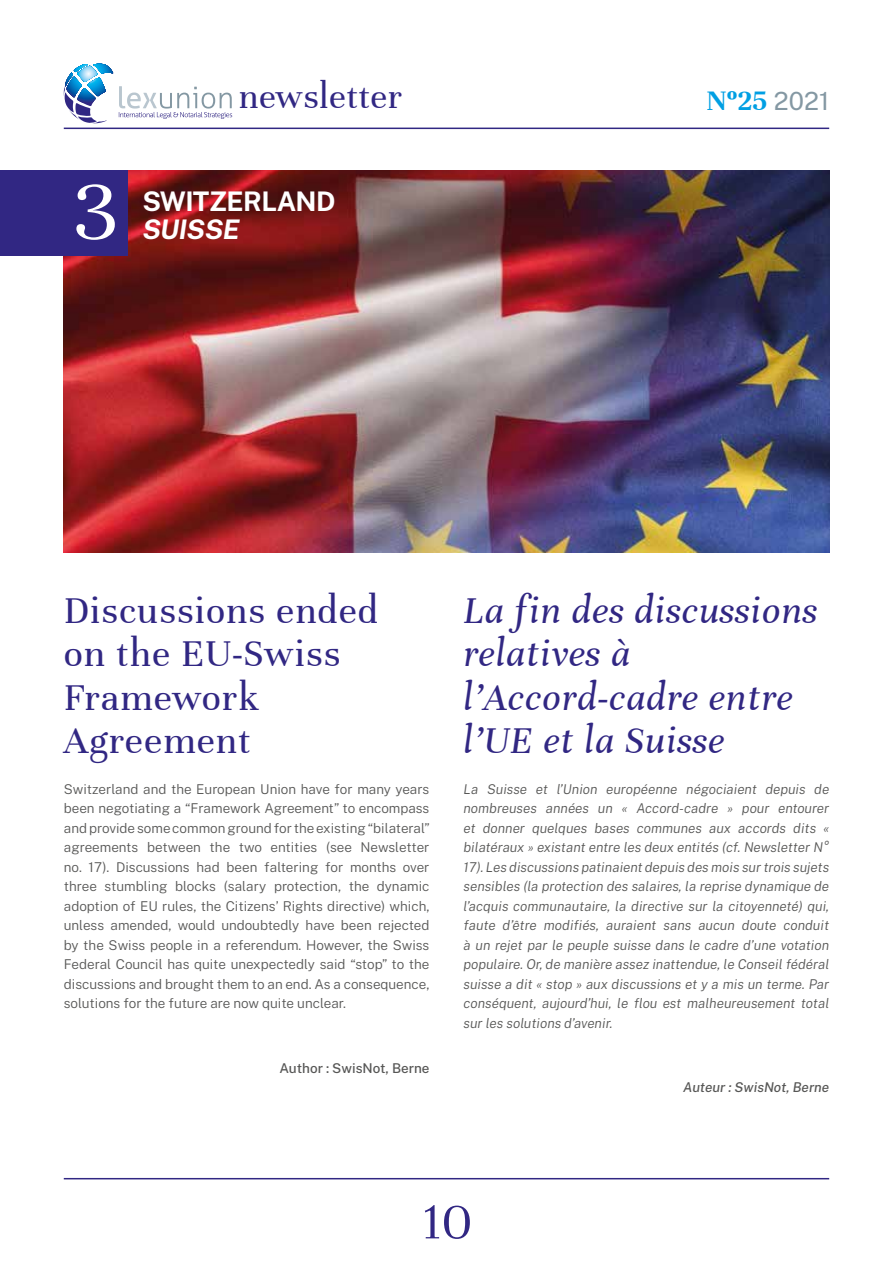
<style>
.page{position:relative;width:893px;height:1263px;background:#fff}
.page>*{position:absolute;margin:0;border:0;box-sizing:border-box;transform-origin:0 0}
.t1{font:90px "Unna";color:#fff}
.t2{font:54px "Unna";color:#312783}
.t3{font:italic 40.5px/43.5px "Unna";letter-spacing:.025em;color:#312783}
.t4{font:40.5px/43.5px "Unna";letter-spacing:.025em;color:#312783}
.t5{font:37.5px "Unna";letter-spacing:.01em;color:#312783}
.t6{font:700 30.3px "Unna";color:#009fe3}
.t7{font:100 27px "Public Sans";letter-spacing:-.025em;color:#fff}
.t8{font:italic 100 27px "Public Sans";letter-spacing:-.025em;color:#fff}
.t9{font:italic 100 13.5px/19.5px "Public Sans";color:#575756;text-align:justify}
.t10{font:100 13.5px/19.5px "Public Sans";color:#575756;text-align:justify}
.t11{font:100 13.5px "Public Sans";color:#575756}
.t12{font:italic 100 13.5px "Public Sans";color:#575756}
.s1{font-family:"Public Sans";font-weight:100;font-size:25.05px;color:#8498a3}
</style>
<div class="page">
<hr style="left:64px;top:128px;width:765px;height:1px;background:#312783">
<hr style="left:64px;top:1178px;width:765px;height:1px;background:#312783">
<svg style="left:119px;top:86px;width:113px;height:33px"></svg>
<svg style="left:64px;top:64px;width:49px;height:34px"></svg>
<img style="left:64px;top:170px;width:765px;height:383px">
<div style="left:0;top:170px;width:128px;height:85px;background:#312783"></div>
<h3 class="t5" style="left:239px;top:75px;width:165px">newsletter</h3>
<h3 class="t6" style="left:706px;top:83px;width:124px">Nº25 <span class="s1">2021</span></h3>
<h1 class="t1" style="left:73px;top:160px;width:46px">3</h1>
<h3 class="t7" style="left:142px;top:181px;width:195px">SWITZERLAND</h3>
<h3 class="t8" style="left:142px;top:211px;width:99px">SUISSE</h3>
<h3 class="t4" style="left:64px;top:588px;width:316px">Discussions ended on the EU-Swiss<br>Framework<br>Agreement</h3>
<p class="t10" style="left:64px;top:778px;width:368px">Switzerland and the European Union have for many years been negotiating a “Framework Agreement” to encompass and provide some common ground for the existing “bilateral” agreements between the two entities (see Newsletter no. 17). Discussions had been faltering for months over three stumbling blocks (salary protection, the dynamic adoption of EU rules, the Citizens’ Rights directive) which, unless amended, would undoubtedly have been rejected by the Swiss people in a referendum. However, the Swiss Federal Council has quite unexpectedly said “stop” to the discussions and brought them to an end. As a consequence, solutions for the future are now quite unclear.</p>
<p class="t11" style="left:279px;top:1058px;width:152px">Author : SwisNot, Berne</p>
<h3 class="t3" style="left:463px;top:588px;width:355px">La fin des discussions relatives à l’Accord-cadre entre l’UE et la Suisse</h3>
<p class="t9" style="left:463px;top:779px;width:367px">La Suisse et l’Union européenne négociaient depuis de nombreuses années un « Accord-cadre » pour entourer et donner quelques bases communes aux accords dits « bilatéraux » existant entre les deux entités (cf. Newsletter N° 17). Les discussions patinaient depuis des mois sur trois sujets sensibles (la protection des salaires, la reprise dynamique de l’acquis communautaire, la directive sur la citoyenneté) qui, faute d’être modifiés, auraient sans aucun doute conduit à un rejet par le peuple suisse dans le cadre d’une votation populaire. Or, de manière assez inattendue, le Conseil fédéral suisse a dit « stop » aux discussions et y a mis un terme. Par conséquent, aujourd’hui, le flou est malheureusement total sur les solutions d’avenir.</p>
<p class="t12" style="left:683px;top:1079px;width:148px">Auteur : SwisNot, Berne</p>
<h2 class="t2" style="left:421px;top:1191px;width:51px">10</h2>
</div>
